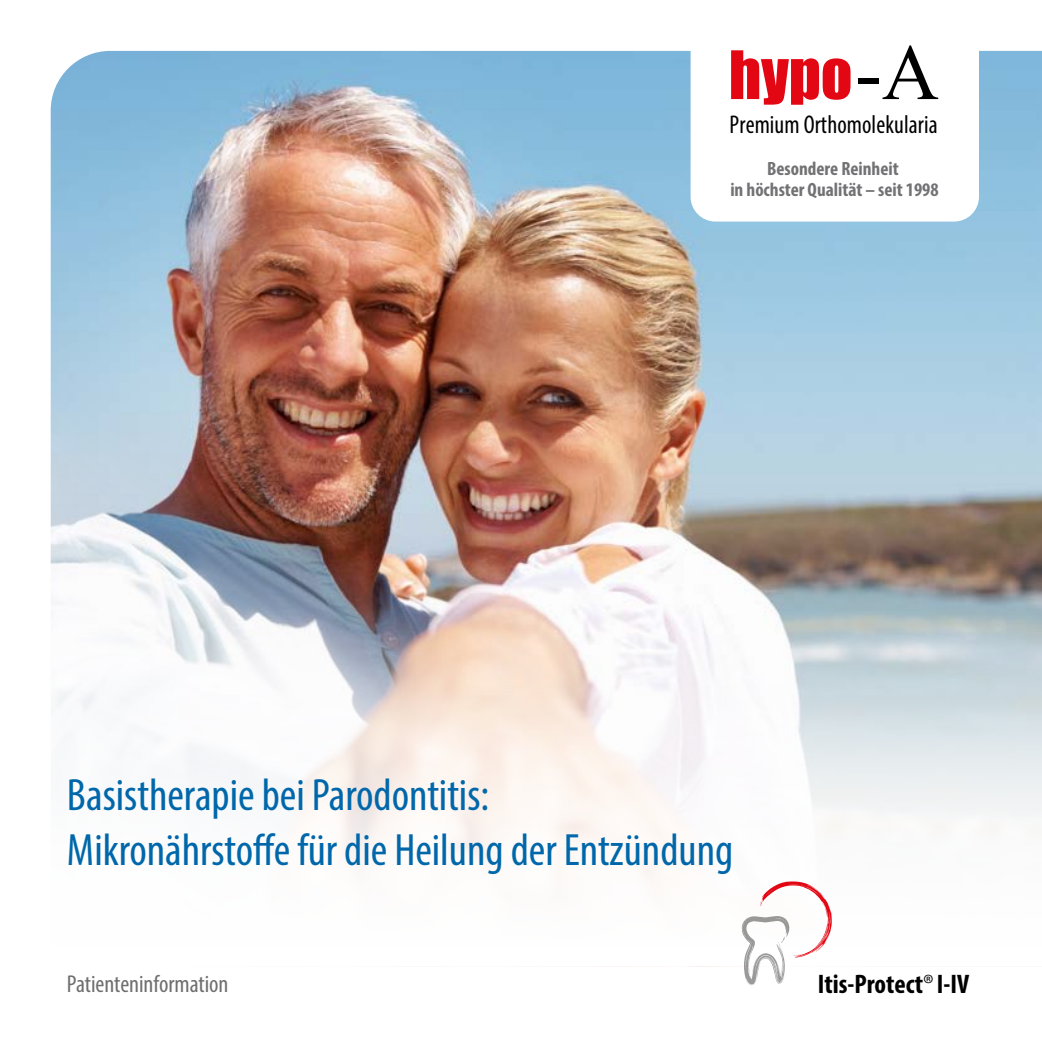
<style>
.page{position:relative;width:1042px;height:1042px;background:#fff}
.page>*{position:absolute;margin:0;border:0;box-sizing:border-box;transform-origin:0 0}
.t1{font:61.6px "Impact";color:#e30613}
.FT{font:condensed 45.5px/54.6px "Myriad Pro";color:#0067aa}
.t2{font:700 condensed 26.95px "Myriad Pro";color:#000}
.t3{font:condensed 25.72px "Myriad Pro";letter-spacing:.005em;color:#000;scale:.95 1}
.t4{font:condensed 24.5px "Myriad Pro";color:#706f6f}
.t5{font:700 condensed 19.25px/21px "Myriad Pro";color:#727173;text-align:center}
.s1{font-family:"Times New Roman";font-size:79.27px;color:#000}
.s2{font-weight:300;font-stretch:normal}
</style>
<div class="page">
<img style="left:50px;top:50px;width:992px;height:213px">
<svg style="left:690px;top:50px;width:289px;height:172px"></svg>
<img style="left:50px;top:263px;width:992px;height:704px">
<svg style="left:742px;top:881px;width:90px;height:104px"></svg>
<p class="t1" style="left:729px;top:27px;width:212px">hypo<span class="s1">-A</span></p>
<p class="t3" style="left:729px;top:109px;width:220px">Premium Orthomolekularia</p>
<p class="t5" style="left:730px;top:158px;width:210px">Besondere Reinheit<br>in höchster Qualität – seit 1998</p>
<p class="FT" style="left:67px;top:767px;width:668px">Basistherapie bei Parodontitis:<br>Mikronährstoffe für die Heilung der Entzündung</p>
<p class="t4" style="left:67px;top:969px;width:163px">Patienteninformation</p>
<p class="t2" style="left:818px;top:967px;width:153px">Itis-Protect<span class="s2">®</span>I-IV</p>
</div>
